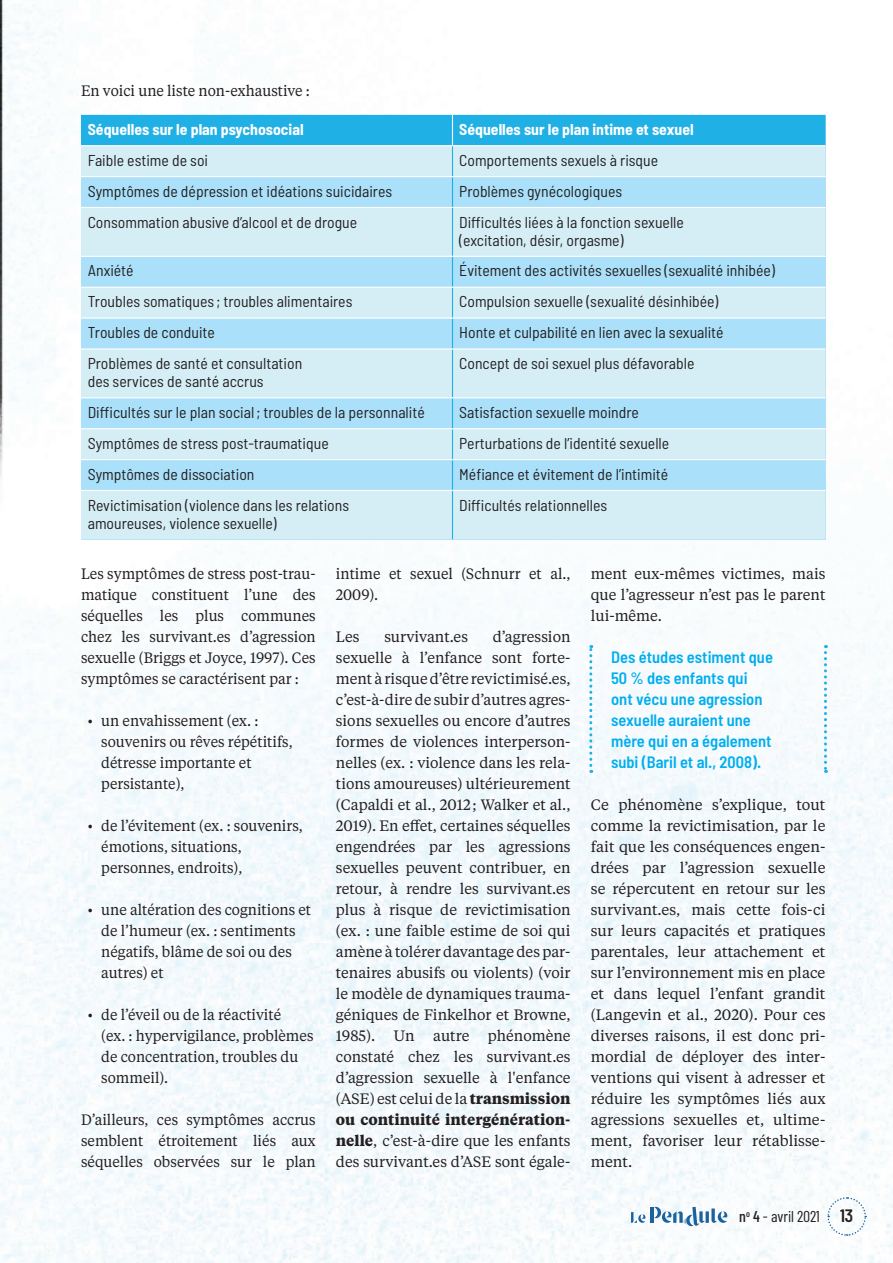
<style>
.page{position:relative;width:893px;height:1263px;background:#fff}
.page>*{position:absolute;margin:0;border:0;box-sizing:border-box;transform-origin:0 0}
.t1{font:600 18px "Barlow Condensed";color:#231f20}
.Exergue{font:600 semi-condensed 16.5px/21px "Barlow";color:#00aeef}
.Encadré-Texte{font:semi-condensed 15.75px/18px "Barlow";color:#231f20}
.Encadré-Texte-2{font:700 semi-condensed 15.75px "Barlow";color:#fff}
.t2{font:15.75px "Barlow Condensed";color:#231f20}
.Texte-courant_2{font:15px/21px "Tiempos Text";color:#231f20;text-align:justify}
.Texte-courant_2-2{font:15px/21px "Tiempos Text";color:#231f20;scale:.95 1}
.s1{font-weight:700}
.s2{font-weight:500}
</style>
<div class="page">
<img style="left:0;top:0;width:893px;height:1263px">
<div style="left:81px;top:115px;width:744px;height:30px;background:#1fb0e6"></div>
<svg style="left:81px;top:146px;width:744px;height:393px;background:#c4e8f6"></svg>
<hr style="left:452px;top:115px;width:1px;height:30px;background:#fff">
<hr style="left:452px;top:146px;width:1px;height:30px;background:#1fb0e6">
<hr style="left:452px;top:177px;width:1px;height:30px;background:#1fb0e6">
<hr style="left:452px;top:208px;width:1px;height:48px;background:#1fb0e6">
<hr style="left:452px;top:257px;width:1px;height:30px;background:#1fb0e6">
<hr style="left:452px;top:288px;width:1px;height:30px;background:#1fb0e6">
<svg style="left:452px;top:319px;width:1px;height:29px"></svg>
<hr style="left:452px;top:350px;width:1px;height:47px;background:#1fb0e6">
<hr style="left:452px;top:398px;width:1px;height:30px;background:#1fb0e6">
<hr style="left:452px;top:429px;width:1px;height:30px;background:#1fb0e6">
<hr style="left:452px;top:460px;width:1px;height:30px;background:#1fb0e6">
<hr style="left:452px;top:491px;width:1px;height:48px;background:#1fb0e6">
<hr style="left:81px;top:145px;width:371px;height:1px;background:#fff">
<hr style="left:81px;top:176px;width:371px;height:1px;background:#fff">
<hr style="left:81px;top:207px;width:371px;height:1px;background:#fff">
<hr style="left:81px;top:256px;width:371px;height:1px;background:#fff">
<hr style="left:81px;top:287px;width:371px;height:1px;background:#fff">
<hr style="left:81px;top:318px;width:371px;height:1px;background:#fff">
<hr style="left:81px;top:348px;width:371px;height:2px;background:#fff">
<hr style="left:81px;top:397px;width:371px;height:1px;background:#fff">
<hr style="left:81px;top:428px;width:371px;height:1px;background:#fff">
<hr style="left:81px;top:459px;width:371px;height:1px;background:#fff">
<hr style="left:81px;top:490px;width:371px;height:1px;background:#fff">
<hr style="left:452px;top:145px;width:373px;height:1px;background:#fff">
<hr style="left:452px;top:176px;width:373px;height:1px;background:#fff">
<hr style="left:452px;top:207px;width:373px;height:1px;background:#fff">
<hr style="left:452px;top:256px;width:373px;height:1px;background:#fff">
<hr style="left:452px;top:287px;width:373px;height:1px;background:#fff">
<hr style="left:452px;top:318px;width:373px;height:1px;background:#fff">
<hr style="left:452px;top:348px;width:373px;height:2px;background:#fff">
<hr style="left:452px;top:397px;width:373px;height:1px;background:#fff">
<hr style="left:452px;top:428px;width:373px;height:1px;background:#fff">
<hr style="left:452px;top:459px;width:373px;height:1px;background:#fff">
<hr style="left:452px;top:490px;width:373px;height:1px;background:#fff">
<svg style="left:589px;top:645px;width:3px;height:128px"></svg>
<svg style="left:824px;top:645px;width:3px;height:128px"></svg>
<svg style="left:631px;top:1212px;width:15px;height:11px"></svg>
<hr style="left:650px;top:1207px;width:4px;height:16px;background:#1c629d">
<svg style="left:654px;top:1207px;width:74px;height:19px"></svg>
<svg style="left:827px;top:1196px;width:40px;height:40px"></svg>
<p class="Texte-courant_2-2" style="left:81px;top:80px;width:243px">En voici une liste non-exhaustive :</p>
<p class="Encadré-Texte-2" style="left:88px;top:119px;width:217px">Séquelles sur le plan psychosocial</p>
<p class="Encadré-Texte-2" style="left:459px;top:119px;width:236px">Séquelles sur le plan intime et sexuel</p>
<p class="Encadré-Texte" style="left:88px;top:151px;width:122px">Faible estime de soi</p>
<p class="Encadré-Texte" style="left:459px;top:151px;width:201px">Comportements sexuels à risque</p>
<p class="Encadré-Texte" style="left:88px;top:182px;width:306px">Symptômes de dépression et idéations suicidaires</p>
<p class="Encadré-Texte" style="left:459px;top:182px;width:164px">Problèmes gynécologiques</p>
<p class="Encadré-Texte" style="left:88px;top:212px;width:271px">Consommation abusive d’alcool et de drogue</p>
<p class="Encadré-Texte" style="left:459px;top:212px;width:226px">Difficultés liées à la fonction sexuelle (excitation, désir, orgasme)</p>
<p class="Encadré-Texte" style="left:88px;top:261px;width:47px">Anxiété</p>
<p class="Encadré-Texte" style="left:459px;top:261px;width:317px">Évitement des activités sexuelles (sexualité inhibée)</p>
<p class="Encadré-Texte" style="left:88px;top:292px;width:266px">Troubles somatiques ; troubles alimentaires</p>
<p class="Encadré-Texte" style="left:459px;top:292px;width:261px">Compulsion sexuelle (sexualité désinhibée)</p>
<p class="Encadré-Texte" style="left:88px;top:323px;width:129px">Troubles de conduite</p>
<p class="Encadré-Texte" style="left:459px;top:323px;width:266px">Honte et culpabilité en lien avec la sexualité</p>
<p class="Encadré-Texte" style="left:88px;top:354px;width:216px">Problèmes de santé et consultation des services de santé accrus</p>
<p class="Encadré-Texte" style="left:459px;top:354px;width:237px">Concept de soi sexuel plus défavorable</p>
<p class="Encadré-Texte" style="left:88px;top:403px;width:339px">Difficultés sur le plan social; troubles de la personnalité</p>
<p class="Encadré-Texte" style="left:459px;top:403px;width:181px">Satisfaction sexuelle moindre</p>
<p class="Encadré-Texte" style="left:88px;top:434px;width:243px">Symptômes de stress post-traumatique</p>
<p class="Encadré-Texte" style="left:459px;top:434px;width:212px">Perturbations de l’identité sexuelle</p>
<p class="Encadré-Texte" style="left:88px;top:465px;width:168px">Symptômes de dissociation</p>
<p class="Encadré-Texte" style="left:459px;top:465px;width:211px">Méfiance et évitement de l’intimité</p>
<p class="Encadré-Texte" style="left:88px;top:495px;width:263px">Revictimisation (violence dans les relations amoureuses, violence sexuelle)</p>
<p class="Encadré-Texte" style="left:459px;top:495px;width:149px">Difficultés relationnelles</p>
<p class="Texte-courant_2-2" style="left:81px;top:563px;width:249px;text-align:justify">Les symptômes de stress post-trau&shy;matique constituent l’une des séquelles les plus communes chez les survivant.es d’agression sexuelle (Briggs et Joyce, 1997). Ces symptômes se caractérisent par :</p>
<p class="Texte-courant_2-2" style="left:101px;top:710px;width:203px;text-indent:-14px">• un envahissement (ex. : souvenirs ou rêves répétitifs, détresse importante et persistante),</p>
<p class="Texte-courant_2-2" style="left:101px;top:815px;width:214px;text-indent:-14px">• de l’évitement (ex. : souvenirs, émotions, situations, personnes, endroits),</p>
<p class="Texte-courant_2-2" style="left:101px;top:899px;width:222px;text-indent:-14px">• une altération des cognitions et de l’humeur (ex. : sentiments négatifs, blâme de soi ou des autres) et</p>
<p class="Texte-courant_2-2" style="left:101px;top:1004px;width:225px;text-indent:-14px">• de l’éveil ou de la réactivité<br>(ex. : hypervigilance, problèmes de concentration, troubles du sommeil).</p>
<p class="Texte-courant_2-2" style="left:81px;top:1109px;width:249px;text-align:justify">D’ailleurs, ces symptômes accrus semblent étroitement liés aux séquelles observées sur le plan</p>
<p class="Texte-courant_2-2" style="left:336px;top:563px;width:249px">intime et sexuel (Schnurr et al.,<br>2009).</p>
<p class="Texte-courant_2" style="left:336px;top:626px;width:25px">Les</p>
<p class="Texte-courant_2" style="left:384px;top:626px;width:85px">survivant.es</p>
<p class="Texte-courant_2" style="left:336px;top:626px;width:236px;text-indent:157px">d’agression sexuelle à l’enfance sont forte&shy;ment à risque d’être revictimisé.es, c’est-à-dire de subir d’autres agres&shy;sions sexuelles ou encore d’autres formes de violences interperson&shy;nelles (ex. : violence dans les rela&shy;tions amoureuses) ultérieurement (Capaldi et al., 2012; Walker et al., 2019). En effet, certaines séquelles engendrées par les agressions sexuelles peuvent contribuer, en retour, à rendre les survivant.es plus à risque de revictimisation (ex. : une faible estime de soi qui amène à tolérer davantage des par&shy;tenaires abusifs ou violents) (voir le modèle de dynamiques trauma&shy;géniques de Finkelhor et Browne, 1985). Un autre phénomène constaté chez les survivant.es d’agression sexuelle à l'enfance (ASE) est celui de la <span class="s1">transmission ou continuité intergénération&shy;nelle</span>, c’est-à-dire que les enfants des survivant.es d’ASE sont égale-</p>
<p class="Texte-courant_2" style="left:591px;top:563px;width:236px">ment eux-mêmes victimes, mais que l’agresseur n’est pas le parent lui-même.</p>
<p class="Exergue" style="left:611px;top:646px;width:163px">Des études estiment que<br>50 % des enfants qui ont vécu une agression sexuelle auraient une mère qui en a également subi (Baril et al., 2008).</p>
<p class="Texte-courant_2" style="left:591px;top:794px;width:236px">Ce phénomène s’explique, tout comme la revictimisation, par le fait que les conséquences engen&shy;drées par l’agression sexuelle se répercutent en retour sur les survivant.es, mais cette fois-ci sur leurs capacités et pratiques parentales, leur attachement et sur l’environnement mis en place et dans lequel l’enfant grandit (Langevin et al., 2020). Pour ces diverses raisons, il est donc pri&shy;mordial de déployer des inter&shy;ventions qui visent à adresser et réduire les symptômes liés aux agressions sexuelles et, ultime&shy;ment, favoriser leur rétablisse&shy;ment.</p>
<p class="t2" style="left:739px;top:1207px;width:82px"><span class="s2">n</span><sup>o</sup> <span class="s2">4</span> - avril 2021</p>
<p class="t1" style="left:840px;top:1205px;width:15px">13</p>
</div>
